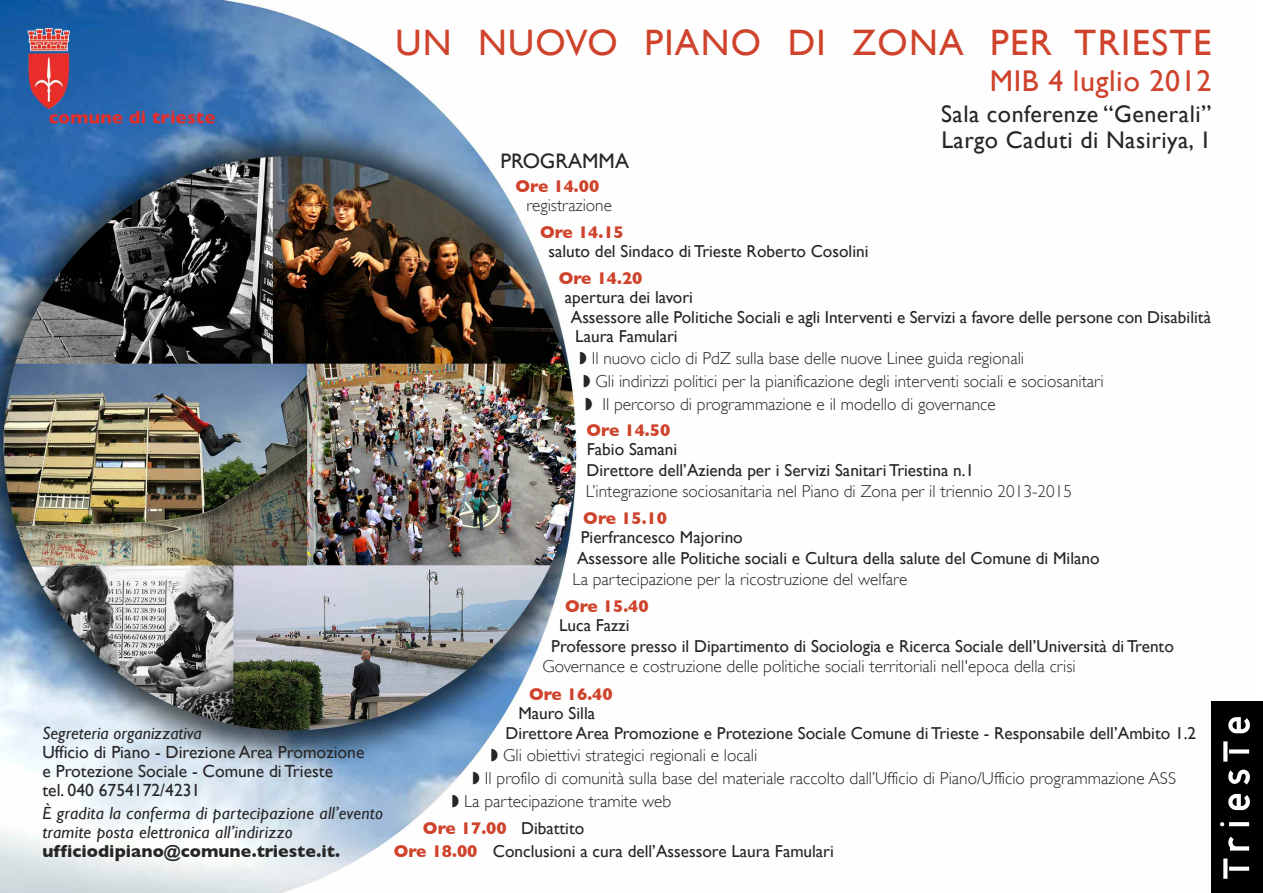
<style>
.page{position:relative;width:1263px;height:893px;background:#fff}
.page>*{position:absolute;margin:0;border:0;box-sizing:border-box;transform-origin:0 0}
.t1{font:36.75px "Gill Sans";letter-spacing:.035em;color:#cf422b}
.t2{font:30px "Gill Sans";letter-spacing:.02em;color:#cf422b}
.t3{font:24px/25.5px "Gill Sans";letter-spacing:.02em;color:#272627}
.t4{font:21px "Gill Sans";color:#272627}
.t5{font:italic 17.55px/19px "Gill Sans";letter-spacing:.015em;color:#272627}
.t6{font:17.55px/19px "Gill Sans";color:#272627}
.t7{font:700 17.55px "Gill Sans";color:#272627}
.t8{font:17.25px/20.9px "Gill Sans";color:#272627}
.t9{font:300 17.25px "Gill Sans";color:#272627}
.t10{font:700 17.25px "Gill Sans";color:#cf422b}
.s1{font-weight:700;color:#cf422b}
</style>
<div class="page">
<img style="left:0;top:0;width:1251px;height:893px">
<img style="left:1212px;top:702px;width:51px;height:191px">
<svg style="left:580px;top:352px;width:6px;height:12px"></svg>
<svg style="left:584px;top:375px;width:6px;height:12px"></svg>
<svg style="left:586px;top:398px;width:6px;height:12px"></svg>
<svg style="left:491px;top:749px;width:7px;height:13px"></svg>
<svg style="left:473px;top:772px;width:6px;height:13px"></svg>
<svg style="left:452px;top:795px;width:7px;height:13px"></svg>
<p class="t5" style="left:42px;top:723px;width:161px">Segreteria organizzativa</p>
<p class="t6" style="left:42px;top:742px;width:323px">Ufficio di Piano - Direzione Area Promozione e Protezione Sociale - Comune di Trieste<br>tel. 040 6754172/4231</p>
<p class="t5" style="left:42px;top:803px;width:342px">è gradita la conferma di partecipazione all’evento tramite posta elettronica all’indirizzo</p>
<p class="t7" style="left:42px;top:841px;width:299px">ufficiodipiano@comune.trieste.it.</p>
<h1 class="t1" style="left:395px;top:21px;width:817px">UN NUOVO PIANO DI ZONA PER TRIESTE</h1>
<h2 class="t2" style="left:990px;top:63px;width:223px">MIB 4 luglio 2012</h2>
<h3 class="t3" style="left:941px;top:101px;width:272px">Sala conferenze “Generali”<br>Largo Caduti di Nasiriya, 1</h3>
<p class="t4" style="left:500px;top:148px;width:130px">PROGRAMMA</p>
<p class="t10" style="left:516px;top:176px;width:85px">Ore 14.00</p>
<p class="t9" style="left:526px;top:195px;width:87px">registrazione</p>
<p class="t10" style="left:540px;top:222px;width:85px">Ore 14.15</p>
<p class="t8" style="left:548px;top:240px;width:322px">saluto del Sindaco di Trieste Roberto Cosolini</p>
<p class="t10" style="left:559px;top:268px;width:85px">Ore 14.20</p>
<p class="t8" style="left:571px;top:286px;width:642px;text-indent:-6px">apertura dei lavori<br>Assessore alle Politiche Sociali e agli Interventi e Servizi a favore delle persone con Disabilità</p>
<p class="t8" style="left:575px;top:326px;width:104px">Laura Famulari</p>
<p class="t9" style="left:592px;top:349px;width:434px">Il nuovo ciclo di PdZ sulla base delle nuove Linee guida regionali</p>
<p class="t9" style="left:595px;top:372px;width:510px">Gli indirizzi politici per la pianificazione degli interventi sociali e sociosanitari</p>
<p class="t9" style="left:602px;top:395px;width:395px">Il percorso di programmazione e il modello di governance</p>
<p class="t10" style="left:586px;top:420px;width:85px">Ore 14.50</p>
<p class="t8" style="left:587px;top:439px;width:389px">Fabio Samani<br>Direttore dell’Azienda per i Servizi Sanitari Triestina n.1</p>
<p class="t9" style="left:586px;top:481px;width:488px">L’integrazione sociosanitaria nel Piano di Zona per il triennio 2013-2015</p>
<p class="t10" style="left:583px;top:508px;width:85px">Ore 15.10</p>
<p class="t8" style="left:577px;top:526px;width:524px">Pierfrancesco Majorino<br>Assessore alle Politiche sociali e Cultura della salute del Comune di Milano</p>
<p class="t9" style="left:573px;top:569px;width:336px">La partecipazione per la ricostruzione del welfare</p>
<p class="t10" style="left:565px;top:596px;width:85px">Ore 15.40</p>
<p class="t8" style="left:551px;top:614px;width:624px;text-indent:8px">Luca Fazzi<br>Professore presso il Dipartimento di Sociologia e Ricerca Sociale dell’Università di Trento</p>
<p class="t9" style="left:542px;top:657px;width:535px">Governance e costruzione delle politiche sociali territoriali nell'epoca della crisi</p>
<p class="t10" style="left:529px;top:684px;width:85px">Ore 16.40</p>
<p class="t8" style="left:505px;top:702px;width:692px;text-indent:13px">Mauro Silla<br>Direttore Area Promozione e Protezione Sociale Comune di Trieste - Responsabile dell’Ambito 1.2</p>
<p class="t9" style="left:503px;top:746px;width:256px">Gli obiettivi strategici regionali e locali</p>
<p class="t9" style="left:485px;top:769px;width:693px">Il profilo di comunità sulla base del materiale raccolto dall’Ufficio di Piano/Ufficio programmazione ASS</p>
<p class="t9" style="left:464px;top:792px;width:209px">La partecipazione tramite web</p>
<p class="t8" style="left:394px;top:816px;width:442px;line-height:23.1px;text-indent:29px"><span class="s1">Ore 17.00</span> Dibattito<br><span class="s1">Ore 18.00</span> Conclusioni a cura dell’Assessore Laura Famulari</p>
</div>
